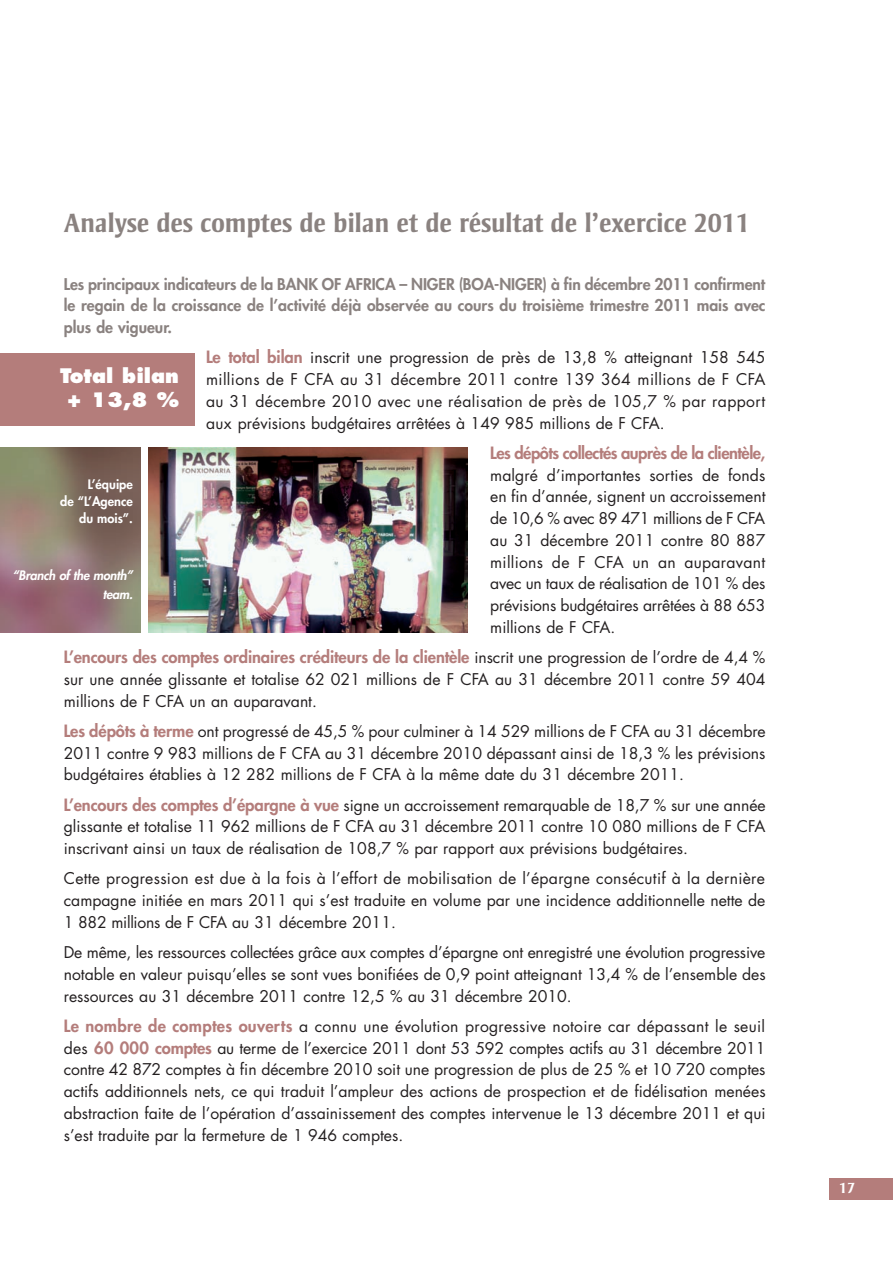
<style>
.page{position:relative;width:893px;height:1263px;background:#fff}
.page>*{position:absolute;margin:0;border:0;box-sizing:border-box;transform-origin:0 0}
.t1{font:700 27px "Strayhorn";letter-spacing:-.005em;color:#8a8280}
.t2{font:800 19.5px/24.2px "Futura";color:#fff;text-align:center}
.t3{font:800 16.5px "Futura";letter-spacing:-.005em;color:#b47d7b}
.t4{font:800 16.5px "Futura";letter-spacing:-.03em;color:#b47d7b}
.t5{font:15.75px/21.8px "Futura";color:#231f20;text-align:justify}
.t6{font:800 15.75px/21.8px "Futura";color:#8a8280;text-align:justify}
.t7{font:700 15px "Strayhorn";color:#fff}
.t8{font:800 12.75px/17px "Futura";color:#fff;text-align:right}
.t9{font:italic 800 12.75px/19px "Futura";letter-spacing:-.015em;color:#fff;text-align:right}
.s1{font-weight:800;font-size:16.5px;color:#b47d7b}
.s2{font-weight:400;font-size:15.75px;color:#231f20}
</style>
<div class="page">
<div style="left:829px;top:1178px;width:64px;height:21px;background:#b47d7b"></div>
<div style="left:0;top:353px;width:194px;height:73px;background:#b47d7b"></div>
<img style="left:149px;top:447px;width:319px;height:186px">
<img style="left:0;top:447px;width:140px;height:186px">
<h1 class="t1" style="left:64px;top:213px;width:688px">Analyse des comptes de bilan et de résultat de l’exercice 2011</h1>
<p class="t6" style="left:64px;top:274px;width:703px">Les principaux indicateurs de la BANK OF AFRICA – NIGER (BOA-NIGER) à fin décembre 2011 confirment le regain de la croissance de l’activité déjà observée au cours du troisième trimestre 2011 mais avec plus de vigueur.</p>
<p class="t5" style="left:206px;top:348px;width:561px"><span class="s1">Le total bilan</span> inscrit une progression de près de 13,8 % atteignant 158 545 millions de F CFA au 31 décembre 2011 contre 139 364 millions de F CFA au 31 décembre 2010 avec une réalisation de près de 105,7 % par rapport aux prévisions budgétaires arrêtées à 149 985 millions de F CFA.</p>
<p class="t4" style="left:490px;top:445px;width:277px">Les dépôts collectés auprès de la clientèle,</p>
<p class="t5" style="left:490px;top:465px;width:277px">malgré d’importantes sorties de fonds en fin d’année, signent un accroissement de 10,6 % avec 89 471 millions de F CFA au 31 décembre 2011 contre 80 887 millions de F CFA un an auparavant avec un taux de réalisation de 101 % des prévisions budgétaires arrêtées à 88 653 millions de F CFA.</p>
<p class="t3" style="left:64px;top:649px;width:703px">L’encours des comptes ordinaires créditeurs de la clientèle <span class="s2">inscrit une progression de l’ordre de 4,4 %</span></p>
<p class="t5" style="left:64px;top:669px;width:703px">sur une année glissante et totalise 62 021 millions de F CFA au 31 décembre 2011 contre 59 404 millions de F CFA un an auparavant.</p>
<p class="t5" style="left:64px;top:721px;width:703px"><span class="s1">Les dépôts à terme</span> ont progressé de 45,5 % pour culminer à 14 529 millions de F CFA au 31 décembre 2011 contre 9 983 millions de F CFA au 31 décembre 2010 dépassant ainsi de 18,3 % les prévisions budgétaires établies à 12 282 millions de F CFA à la même date du 31 décembre 2011.</p>
<p class="t5" style="left:64px;top:795px;width:703px"><span class="s1">L’encours des comptes d’épargne à vue</span> signe un accroissement remarquable de 18,7 % sur une année glissante et totalise 11 962 millions de F CFA au 31 décembre 2011 contre 10 080 millions de F CFA inscrivant ainsi un taux de réalisation de 108,7 % par rapport aux prévisions budgétaires.</p>
<p class="t5" style="left:64px;top:869px;width:703px">Cette progression est due à la fois à l’effort de mobilisation de l’épargne consécutif à la dernière campagne initiée en mars 2011 qui s’est traduite en volume par une incidence additionnelle nette de 1 882 millions de F CFA au 31 décembre 2011.</p>
<p class="t5" style="left:64px;top:943px;width:703px">De même, les ressources collectées grâce aux comptes d’épargne ont enregistré une évolution progressive notable en valeur puisqu’elles se sont vues bonifiées de 0,9 point atteignant 13,4 % de l’ensemble des ressources au 31 décembre 2011 contre 12,5 % au 31 décembre 2010.</p>
<p class="t5" style="left:64px;top:1017px;width:703px"><span class="s1">Le nombre de comptes ouverts</span> a connu une évolution progressive notoire car dépassant le seuil des <span class="s1">60 000 comptes</span> au terme de l’exercice 2011 dont 53 592 comptes actifs au 31 décembre 2011 contre 42 872 comptes à fin décembre 2010 soit une progression de plus de 25 % et 10 720 comptes actifs additionnels nets, ce qui traduit l’ampleur des actions de prospection et de fidélisation menées abstraction faite de l’opération d’assainissement des comptes intervenue le 13 décembre 2011 et qui s’est traduite par la fermeture de 1 946 comptes.</p>
<p class="t2" style="left:60px;top:365px;width:120px">Total bilan + 13,8 %</p>
<p class="t8" style="left:60px;top:477px;width:74px">L’équipe<br>de “L’Agence du mois”.</p>
<p class="t9" style="left:13px;top:566px;width:122px">“Branch of the month” team.</p>
<p class="t7" style="left:839px;top:1182px;width:17px">17</p>
</div>
